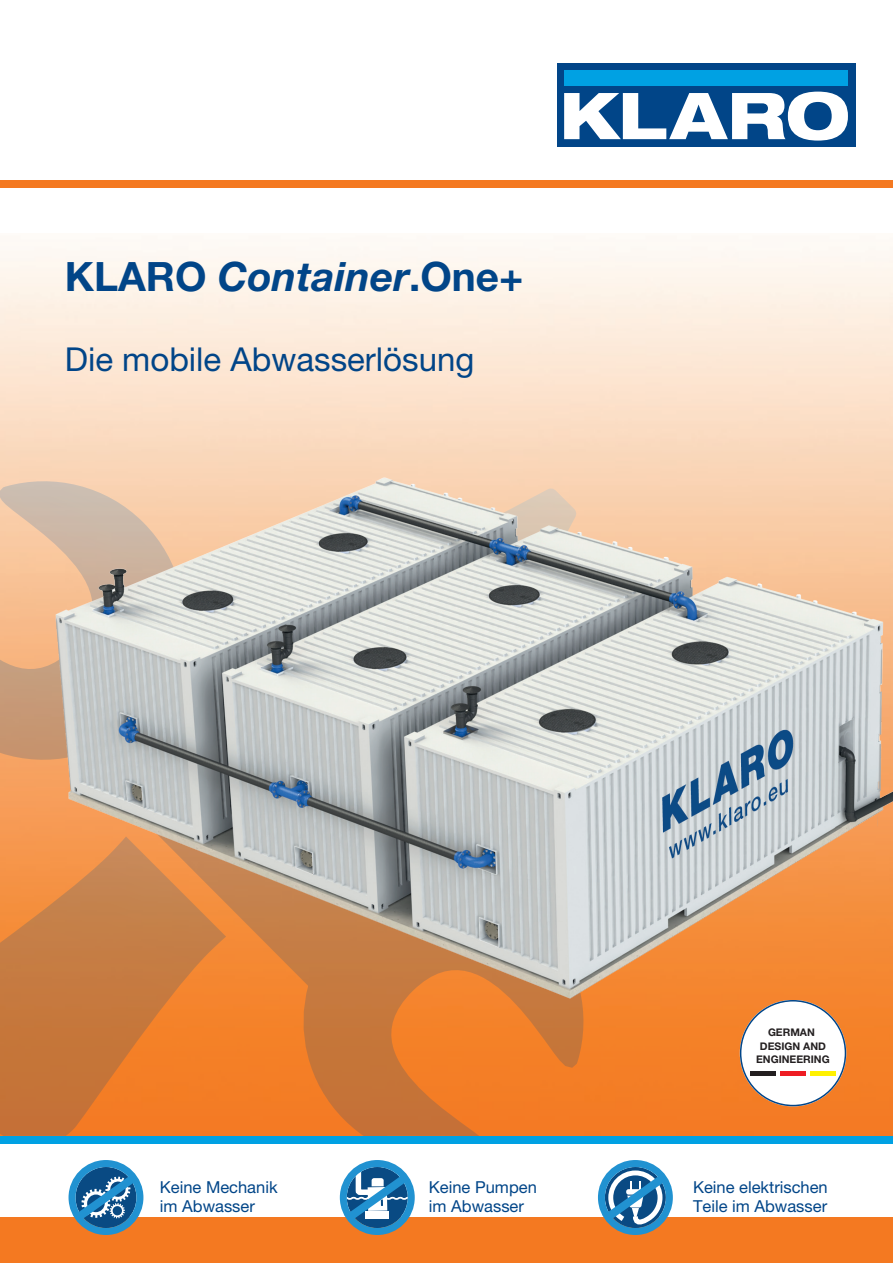
<style>
.page{position:relative;width:893px;height:1263px;background:#fff}
.page>*{position:absolute;margin:0;border:0;box-sizing:border-box;transform-origin:0 0}
.t1{font:700 40.5px "Helvetica Neue LT Pro";color:#014588}
.t2{font:33px "Helvetica Neue LT Pro";color:#014588}
.t3{font:16.5px/19.5px "Helvetica Neue LT Pro";color:#014588}
.t4{font:700 10.5px/13.5px "Helvetica Neue LT Pro";color:#231f20;text-align:center}
.s1{font-style:italic}
</style>
<div class="page">
<img style="left:0;top:246px;width:893px;height:890px">
<div style="left:0;top:1218px;width:893px;height:45px;background:#f47921"></div>
<div style="left:0;top:1136px;width:893px;height:7px;background:#00a1e3"></div>
<div style="left:0;top:180px;width:893px;height:8px;background:#f47921"></div>
<div style="left:557px;top:63px;width:298px;height:83px;background:#014588"></div>
<svg style="left:564px;top:92px;width:284px;height:49px"></svg>
<div style="left:564px;top:70px;width:283px;height:16px;background:#00a1e3"></div>
<svg style="left:0;top:474px;width:600px;height:662px;background:#e3843d"></svg>
<div style="left:740px;top:1000px;width:106px;height:106px;background:#fff;border-radius:50%"></div>
<hr style="left:750px;top:1071px;width:26px;height:4px;background:#231f20">
<hr style="left:780px;top:1071px;width:26px;height:4px;background:#ee1d23">
<hr style="left:810px;top:1071px;width:26px;height:4px;background:#fff101">
<img style="left:43px;top:447px;width:850px;height:582px">
<svg style="left:69px;top:1160px;width:74px;height:75px"></svg>
<svg style="left:340px;top:1160px;width:75px;height:75px"></svg>
<svg style="left:598px;top:1160px;width:75px;height:75px"></svg>
<h1 class="t1" style="left:65px;top:251px;width:460px">KLARO <span class="s1">Container</span>.One+</h1>
<h2 class="t2" style="left:65px;top:339px;width:411px">Die mobile Abwasserlösung</h2>
<p class="t4" style="left:756px;top:1025px;width:75px">GERMAN<br>DESIGN AND<br>ENGINEERING</p>
<p class="t3" style="left:160px;top:1177px;width:119px">Keine Mechanik im Abwasser</p>
<p class="t3" style="left:429px;top:1177px;width:109px">Keine Pumpen im Abwasser</p>
<p class="t3" style="left:693px;top:1177px;width:136px">Keine elektrischen<br>Teile im Abwasser</p>
</div>
